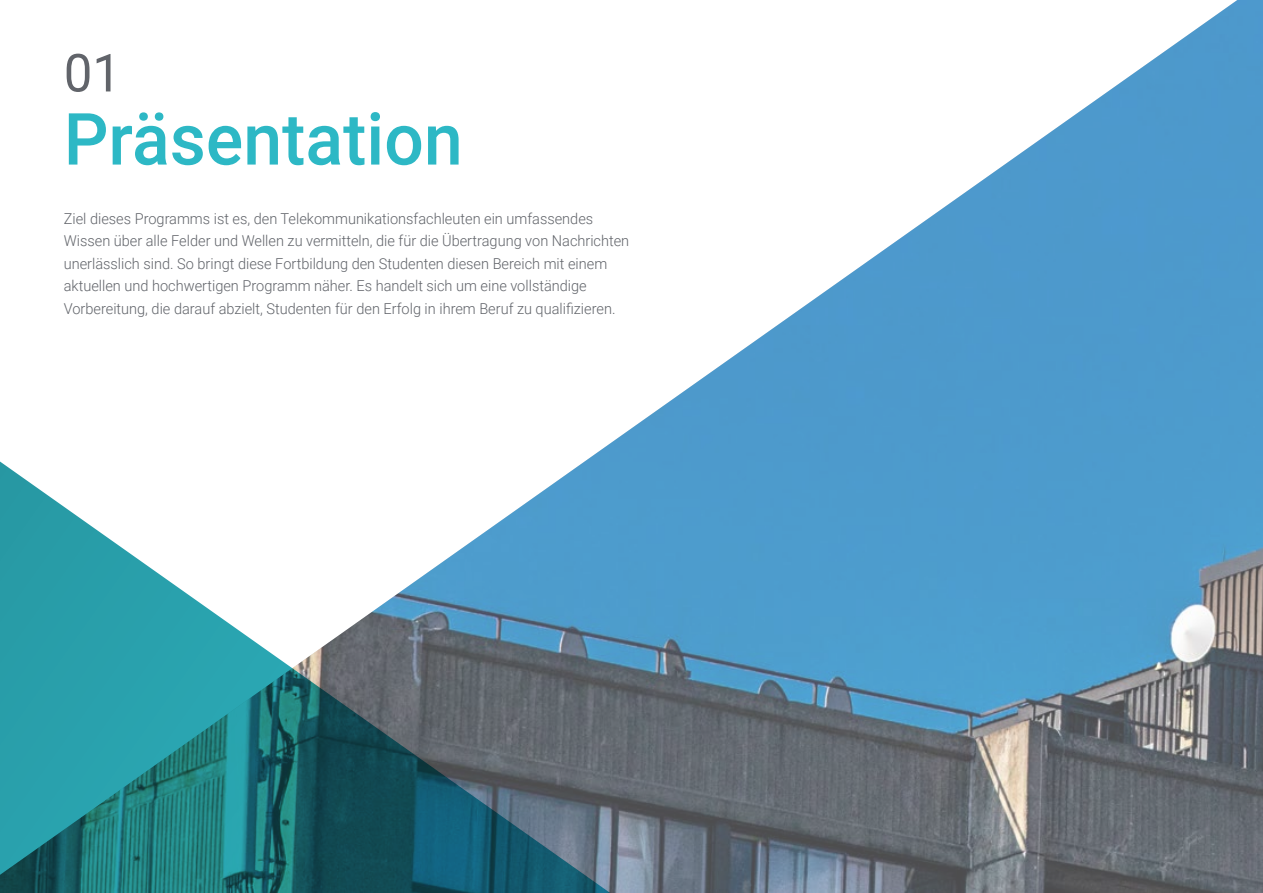
<style>
.page{position:relative;width:1263px;height:893px;background:#fff}
.page>*{position:absolute;margin:0;border:0;box-sizing:border-box;transform-origin:0 0}
.t1{font:500 72px "Roboto";color:#2db8c5}
.t2{font:52.5px "Roboto";color:#61646a}
.t3{font:300 15px/22.5px "Roboto";color:#61646a}
</style>
<div class="page">
<img style="left:606px;top:0;width:657px;height:893px">
<svg style="left:0;top:446px;width:640px;height:447px"></svg>
<h2 class="t2" style="left:64px;top:36px;width:59px">01</h2>
<h1 class="t1" style="left:64px;top:89px;width:400px">Präsentation</h1>
<p class="t3" style="left:64px;top:207px;width:567px">Ziel dieses Programms ist es, den Telekommunikationsfachleuten ein umfassendes Wissen über alle Felder und Wellen zu vermitteln, die für die Übertragung von Nachrichten unerlässlich sind. So bringt diese Fortbildung den Studenten diesen Bereich mit einem aktuellen und hochwertigen Programm näher. Es handelt sich um eine vollständige Vorbereitung, die darauf abzielt, Studenten für den Erfolg in ihrem Beruf zu qualifizieren.</p>
</div>
